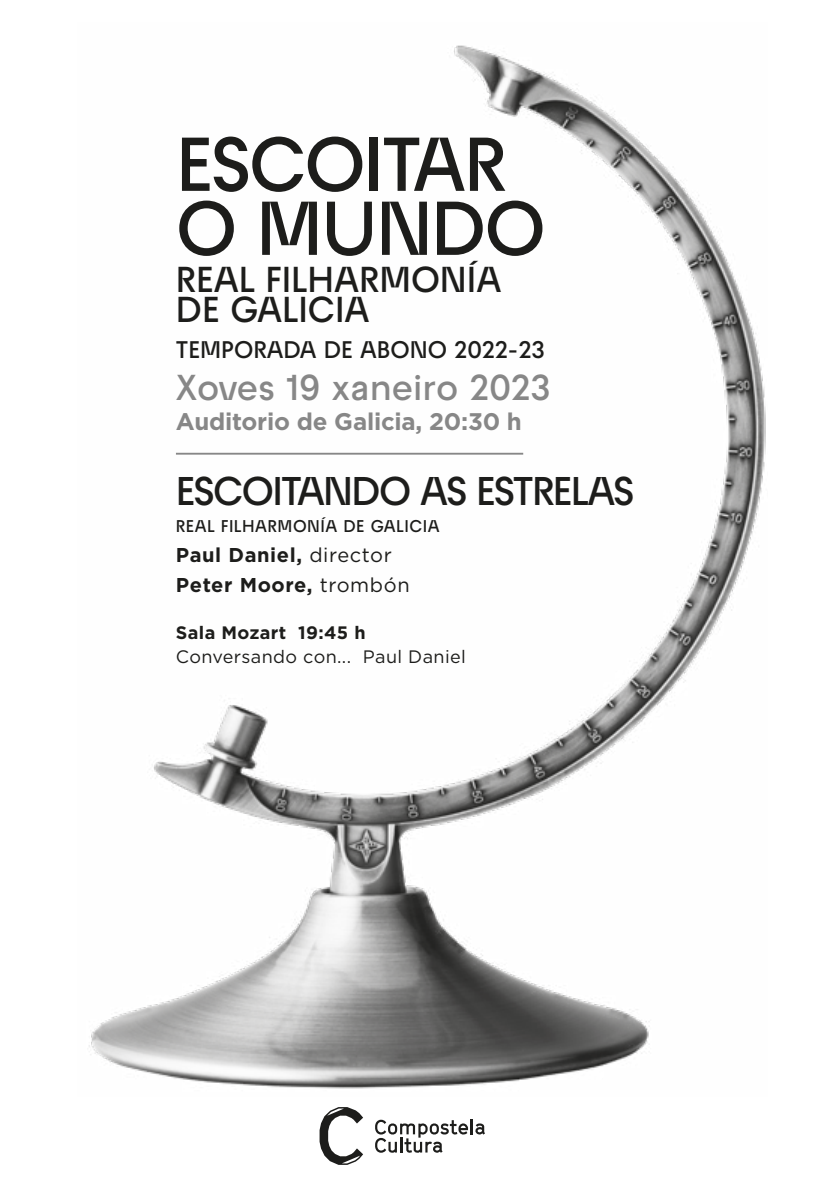
<style>
.page{position:relative;width:840px;height:1191px;background:#fff}
.page>*{position:absolute;margin:0;border:0;box-sizing:border-box;transform-origin:0 0}
.t1{font:600 76px/64px "Raptor V2 Premium";letter-spacing:-.025em;color:#1d1d1b}
.t2{font:600 40px "Raptor V2 Premium";letter-spacing:-.04em;color:#1d1d1b}
.t3{font:600 36px/30px "Raptor V2 Premium";color:#1d1d1b}
.t4{font:600 36px "Raptor V2 Premium";letter-spacing:-.01em;color:#878787}
.t5{font:700 24px "Gotham";letter-spacing:-.01em;color:#878787}
.t6{font:600 24px "Raptor V2 Premium";color:#1d1d1b}
.t7{font:700 20px/30px "Gotham";letter-spacing:.03em;color:#1d1d1b}
.t8{font:18px "Gotham HTF";letter-spacing:.02em;color:#1d1d1b}
.t9{font:700 18px "Gotham HTF";letter-spacing:.02em;color:#1d1d1b}
.t10{font:600 17px "Raptor V2 Premium";letter-spacing:.03em;color:#1d1d1b}
.s1{font-weight:400}
</style>
<div class="page">
<img style="left:89px;top:45px;width:677px;height:1044px">
<svg style="left:319px;top:1107px;width:44px;height:57px"></svg>
<svg style="left:375px;top:1119px;width:110px;height:33px"></svg>
<hr style="left:176px;top:453px;width:347px;height:1px;background:#878787">
<h1 class="t1" style="left:176px;top:129px;width:371px">ESCOITAR<br>O MUNDO</h1>
<h3 class="t3" style="left:176px;top:263px;width:327px">REAL FILHARMONÍA<br>DE GALICIA</h3>
<p class="t6" style="left:176px;top:332px;width:370px">TEMPORADA DE ABONO 2022-23</p>
<h3 class="t4" style="left:176px;top:361px;width:376px">Xoves 19 xaneiro 2023</h3>
<p class="t5" style="left:176px;top:406px;width:347px">Auditorio de Galicia, 20:30 h</p>
<h2 class="t2" style="left:176px;top:462px;width:460px">ESCOITANDO AS ESTRELAS</h2>
<p class="t10" style="left:176px;top:514px;width:265px">REAL FILHARMONÍA DE GALICIA</p>
<p class="t7" style="left:176px;top:540px;width:235px">Paul Daniel, <span class="s1">director<br></span>Peter Moore, <span class="s1">trombón</span></p>
<p class="t9" style="left:176px;top:622px;width:191px">Sala Mozart 19:45 h</p>
<p class="t8" style="left:176px;top:646px;width:291px">Conversando con... Paul Daniel</p>
</div>
